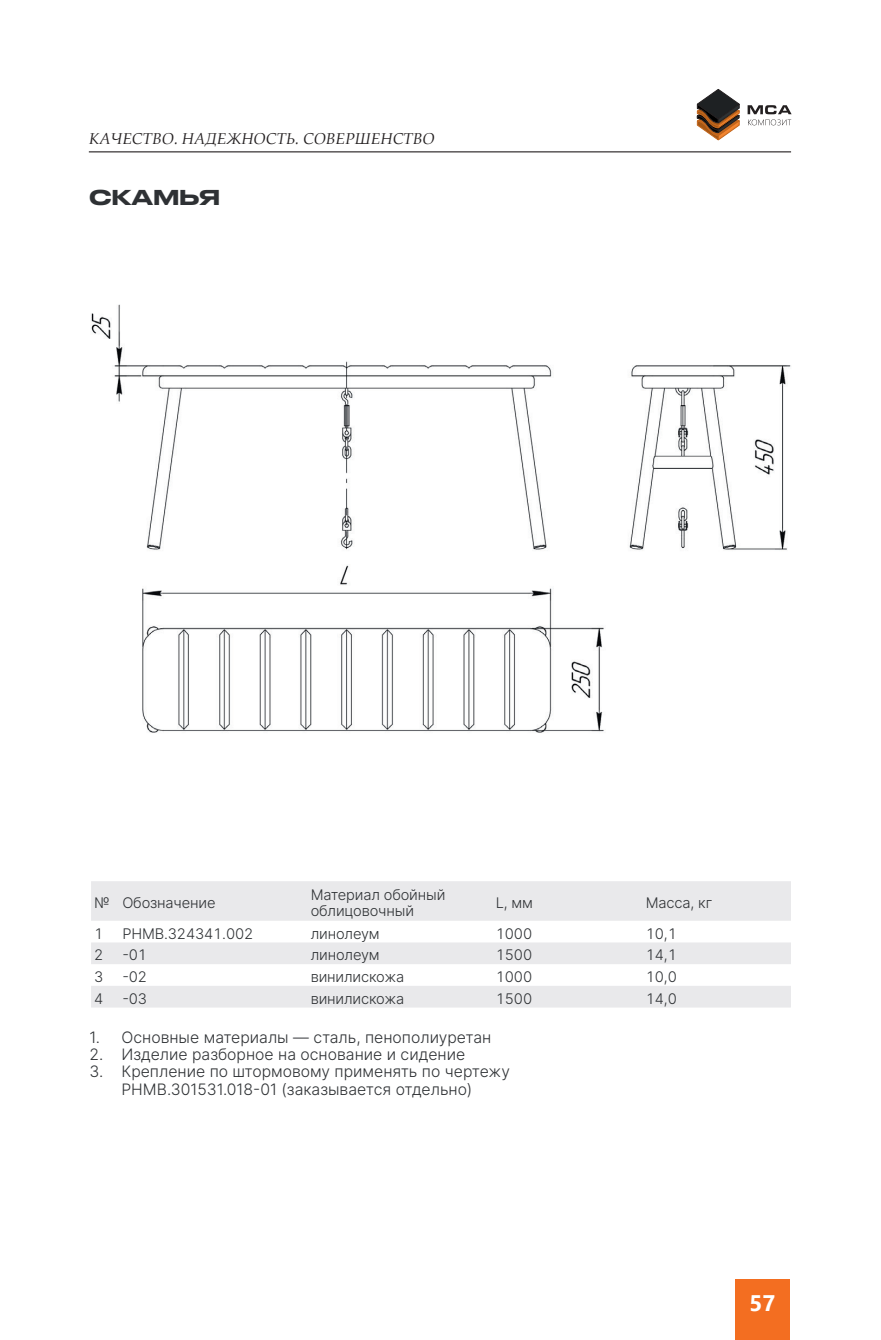
<style>
.page{position:relative;width:881px;height:1340px;background:#fff}
.page>*{position:absolute;margin:0;border:0;box-sizing:border-box;transform-origin:0 0}
.t1{font:700 22.5px "Segoe UI";color:#fff}
.Заголовок_основного{font:500 20.25px "Druk Wide Cy";letter-spacing:.02em;color:#2e3134}
.t2{font:300 15.75px/17.3px "Inter";color:#2e3134;text-align:center}
.t3{font:italic 15.75px "Book Antiqua";color:#231f20}
.Таблица_по_левому_краю{font:300 14.62px/16px "Inter";letter-spacing:-.01em;color:#2e3134}
</style>
<div class="page">
<div style="left:735px;top:1278px;width:54px;height:61px;background:#f36e21"></div>
<hr style="left:89px;top:151px;width:701px;height:1px;background:#231f20">
<svg style="left:747px;top:105px;width:44px;height:20px"></svg>
<svg style="left:696px;top:89px;width:43px;height:51px"></svg>
<svg style="left:91px;top:881px;width:699px;height:126px;fill:#e9e9eb"></svg>
<img style="left:91px;top:304px;width:700px;height:429px">
<p class="t3" style="left:89px;top:127px;width:347px">КАЧЕСТВО. НАДЕЖНОСТЬ. СОВЕРШЕНСТВО</p>
<p class="Заголовок_основного" style="left:89px;top:180px;width:132px">СКАМЬЯ</p>
<p class="Таблица_по_левому_краю" style="left:94px;top:894px;width:17px">№</p>
<p class="Таблица_по_левому_краю" style="left:122px;top:894px;width:95px">Обозначение</p>
<p class="Таблица_по_левому_краю" style="left:310px;top:886px;width:136px">Материал обойный облицовочный</p>
<p class="Таблица_по_левому_краю" style="left:495px;top:894px;width:39px">L, мм</p>
<p class="Таблица_по_левому_краю" style="left:645px;top:894px;width:68px">Масса, кг</p>
<p class="Таблица_по_левому_краю" style="left:94px;top:925px;width:11px">1</p>
<p class="Таблица_по_левому_краю" style="left:122px;top:925px;width:132px">РНМВ.324341.002</p>
<p class="Таблица_по_левому_краю" style="left:310px;top:925px;width:71px">линолеум</p>
<p class="Таблица_по_левому_краю" style="left:495px;top:925px;width:38px">1000</p>
<p class="Таблица_по_левому_краю" style="left:645px;top:925px;width:33px">10,1</p>
<p class="Таблица_по_левому_краю" style="left:94px;top:946px;width:11px">2</p>
<p class="Таблица_по_левому_краю" style="left:122px;top:946px;width:26px">-01</p>
<p class="Таблица_по_левому_краю" style="left:310px;top:946px;width:71px">линолеум</p>
<p class="Таблица_по_левому_краю" style="left:495px;top:946px;width:38px">1500</p>
<p class="Таблица_по_левому_краю" style="left:645px;top:946px;width:33px">14,1</p>
<p class="Таблица_по_левому_краю" style="left:94px;top:968px;width:11px">3</p>
<p class="Таблица_по_левому_краю" style="left:122px;top:968px;width:26px">-02</p>
<p class="Таблица_по_левому_краю" style="left:310px;top:968px;width:95px">винилискожа</p>
<p class="Таблица_по_левому_краю" style="left:495px;top:968px;width:38px">1000</p>
<p class="Таблица_по_левому_краю" style="left:645px;top:968px;width:33px">10,0</p>
<p class="Таблица_по_левому_краю" style="left:94px;top:990px;width:11px">4</p>
<p class="Таблица_по_левому_краю" style="left:122px;top:990px;width:26px">-03</p>
<p class="Таблица_по_левому_краю" style="left:310px;top:990px;width:95px">винилискожа</p>
<p class="Таблица_по_левому_краю" style="left:495px;top:990px;width:38px">1500</p>
<p class="Таблица_по_левому_краю" style="left:645px;top:990px;width:33px">14,0</p>
<p class="t2" style="left:89px;top:1028px;width:403px">1. Основные материалы — сталь, пенополиуретан</p>
<p class="t2" style="left:89px;top:1045px;width:377px">2. Изделие разборное на основание и сидение</p>
<p class="t2" style="left:89px;top:1062px;width:422px">3. Крепление по штормовому применять по чертежу<br>РНМВ.301531.018-01 (заказывается отдельно)</p>
<h1 class="t1" style="left:749px;top:1281px;width:27px">57</h1>
</div>
